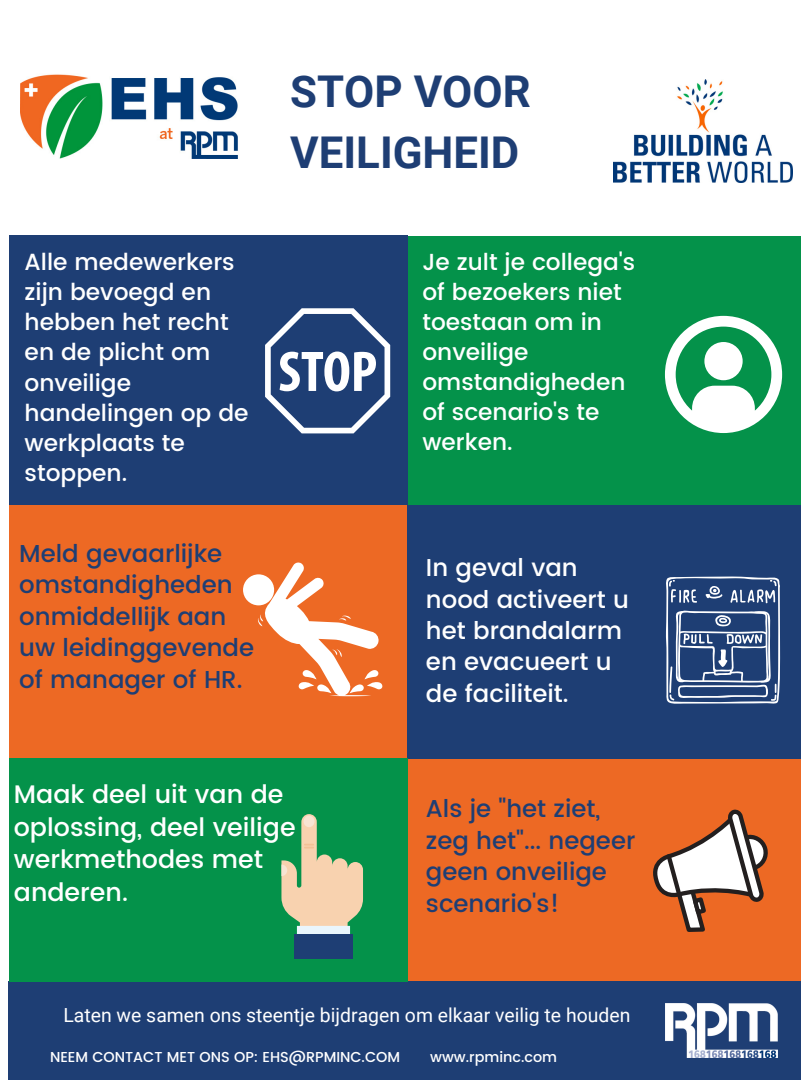
<style>
.page{position:relative;width:810px;height:1080px;background:#fff}
.page>*{position:absolute;margin:0;border:0;box-sizing:border-box;transform-origin:0 0}
.t1{font:700 43.81px/61.1px "Roboto";color:#1e3e74}
.t2{font:500 25.31px/32.6px "Poppins";color:#fff}
.t3{font:500 24.44px/31.5px "Poppins";color:#1e3e74}
.t4{font:500 24.38px/31.4px "Poppins";color:#fff}
.t5{font:500 24.38px/31.4px "Poppins";color:#1e3e74}
.t6{font:500 23.31px/30.1px "Poppins";color:#fff}
.t7{font:500 23.25px/29.9px "Poppins";color:#fff}
.t8{font:19.44px "Roboto";color:#fff}
.t9{font:500 14.38px "Poppins";color:#fff}
</style>
<div class="page">
<div style="left:405px;top:687px;width:396px;height:315px;background:#ed6924"></div>
<div style="left:9px;top:982px;width:792px;height:98px;background:#1e3e74"></div>
<div style="left:408px;top:236px;width:393px;height:270px;background:#04924a"></div>
<div style="left:9px;top:505px;width:399px;height:254px;background:#ed6924"></div>
<div style="left:408px;top:505px;width:393px;height:254px;background:#1e3e74"></div>
<div style="left:9px;top:759px;width:399px;height:223px;background:#04924a"></div>
<div style="left:9px;top:236px;width:399px;height:269px;background:#1e3e74"></div>
<img style="left:666px;top:1004px;width:112px;height:54px">
<img style="left:613px;top:80px;width:180px;height:102px">
<img style="left:20px;top:74px;width:218px;height:85px">
<div style="left:243px;top:574px;width:31px;height:31px;background:#fff;border-radius:50%"></div>
<svg style="left:258px;top:562px;width:125px;height:134px"></svg>
<svg style="left:666px;top:577px;width:114px;height:127px"></svg>
<svg style="left:665px;top:316px;width:117px;height:117px"></svg>
<svg style="left:653px;top:809px;width:115px;height:123px"></svg>
<svg style="left:281px;top:814px;width:82px;height:120px"></svg>
<div style="left:294px;top:934px;width:59px;height:24px;background:#1e3e74"></div>
<svg style="left:265px;top:308px;width:125px;height:125px"></svg>
<p class="t6" style="left:25px;top:247px;width:226px">Alle medewerkers zijn bevoegd en hebben het recht en de plicht om onveilige handelingen op de werkplaats te stoppen.</p>
<p class="t3" style="left:19px;top:538px;width:237px">Meld gevaarlijke omstandigheden onmiddellijk aan uw leidinggevende of manager of HR.</p>
<h1 class="t1" style="left:290px;top:61px;width:242px">STOP VOOR<br>VEILIGHEID</h1>
<p class="t7" style="left:422px;top:247px;width:214px">Je zult je collega's of bezoekers niet toestaan om in onveilige omstandigheden of scenario's te werken.</p>
<p class="t4" style="left:426px;top:552px;width:205px">In geval van nood activeert u het brandalarm en evacueert u de faciliteit.</p>
<p class="t2" style="left:14px;top:778px;width:283px">Maak deel uit van de oplossing, deel veilige werkmethodes met anderen.</p>
<p class="t5" style="left:426px;top:793px;width:211px">Als je "het ziet, zeg het"... negeer geen onveilige scenario's!</p>
<p class="t8" style="left:64px;top:1004px;width:568px">Laten we samen ons steentje bijdragen om elkaar veilig te houden</p>
<p class="t9" style="left:50px;top:1048px;width:352px">NEEM CONTACT MET ONS OP: EHS@RPMINC.COM</p>
<p class="t9" style="left:430px;top:1048px;width:128px">www.rpminc.com</p>
</div>
